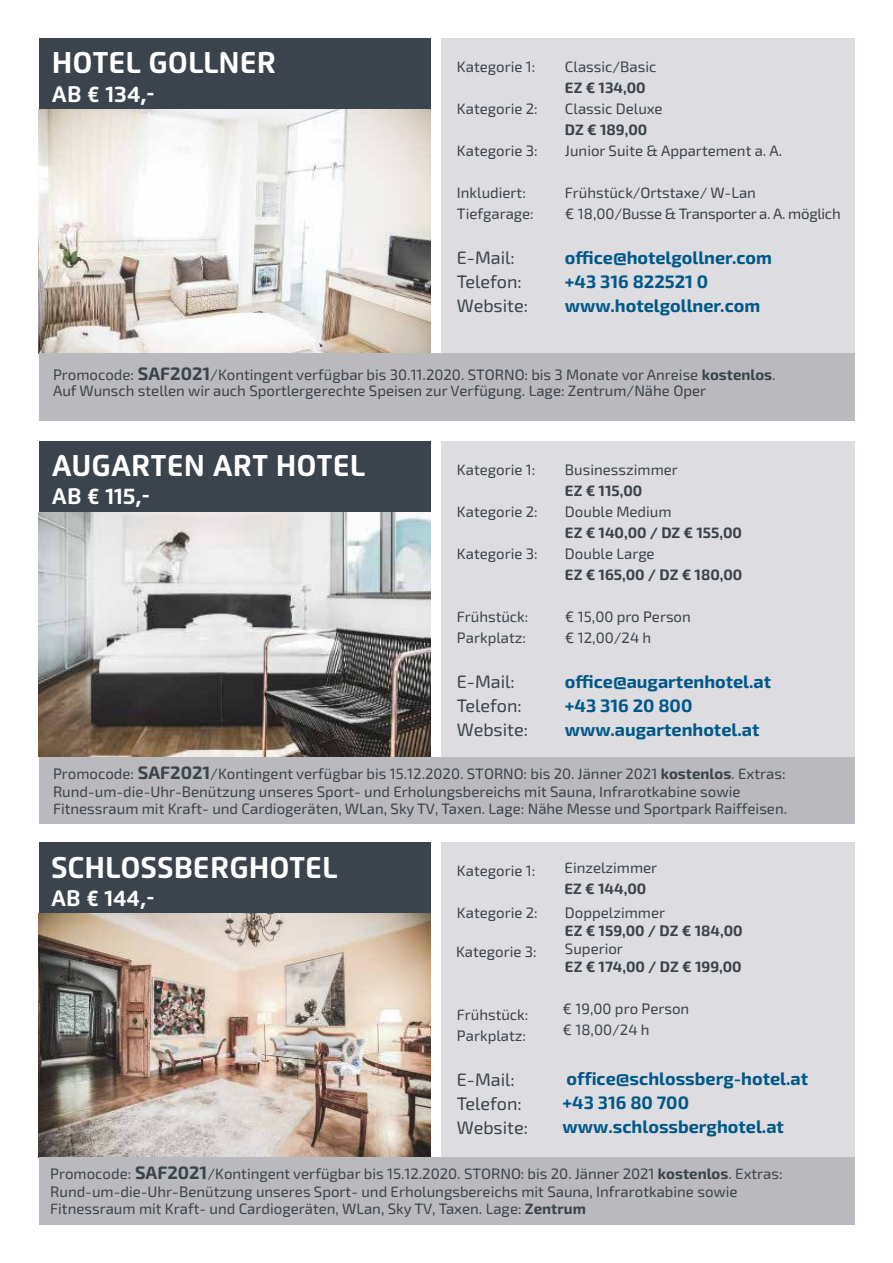
<style>
.page{position:relative;width:893px;height:1263px;background:#fff}
.page>*{position:absolute;margin:0;border:0;box-sizing:border-box;transform-origin:0 0}
.t1{font:700 30px "Flexo";color:#fff}
.t2{font:700 22.5px "Flexo";letter-spacing:.01em;color:#fff}
.t3{font:700 18px "Exo 2";color:#005888}
.t4{font:18px/24px "Exo 2";color:#3b434c}
.t5{font:700 18px/24px "Exo 2";color:#005888}
.t6{font:15px/17.7px "Exo 2";color:#3b434c}
.t7{font:700 15px "Exo 2";color:#3b434c}
.t8{font:15px/21px "Exo 2";color:#3b434c}
.t9{font:700 15px "Exo 2";color:#3b434c}
.t10{font:15px "Exo 2";letter-spacing:-.02em;color:#3b434c}
.s1{font-weight:700;font-size:18px}
.s2{font-style:inherit}
.s3{font-weight:700}
</style>
<div class="page">
<div style="left:441px;top:38px;width:414px;height:316px;background:#dddce0"></div>
<div style="left:39px;top:38px;width:391px;height:72px;background:#3b434c"></div>
<img style="left:39px;top:109px;width:391px;height:245px">
<div style="left:39px;top:354px;width:816px;height:67px;background:#bab9bd"></div>
<div style="left:441px;top:441px;width:414px;height:323px;background:#dddce0"></div>
<div style="left:39px;top:441px;width:391px;height:72px;background:#3b434c"></div>
<img style="left:39px;top:512px;width:391px;height:244px">
<div style="left:39px;top:758px;width:816px;height:66px;background:#bab9bd"></div>
<div style="left:441px;top:842px;width:414px;height:315px;background:#dddce0"></div>
<div style="left:39px;top:842px;width:391px;height:72px;background:#3b434c"></div>
<img style="left:39px;top:913px;width:391px;height:244px">
<div style="left:39px;top:1157px;width:816px;height:68px;background:#bab9bd"></div>
<h1 class="t1" style="left:52px;top:44px;width:226px">HOTEL GOLLNER</h1>
<h2 class="t2" style="left:52px;top:80px;width:105px">AB € 134,-</h2>
<p class="t6" style="left:457px;top:57px;width:80px">Kategorie 1:</p>
<p class="t6" style="left:565px;top:57px;width:93px">Classic/Basic</p>
<p class="t7" style="left:565px;top:77px;width:82px">EZ € 134,00</p>
<p class="t6" style="left:457px;top:99px;width:82px">Kategorie 2:</p>
<p class="t6" style="left:565px;top:99px;width:99px">Classic Deluxe</p>
<p class="t7" style="left:565px;top:119px;width:84px">DZ € 189,00</p>
<p class="t6" style="left:457px;top:141px;width:82px">Kategorie 3:</p>
<p class="t6" style="left:565px;top:141px;width:219px">Junior Suite &amp; Appartement a. A.</p>
<p class="t6" style="left:457px;top:183px;width:70px">Inkludiert:</p>
<p class="t6" style="left:565px;top:183px;width:193px">Frühstück/Ortstaxe/ W-Lan</p>
<p class="t6" style="left:457px;top:204px;width:78px">Tiefgarage:</p>
<p class="t10" style="left:565px;top:203px;width:277px">€ 18,00/Busse &amp; Transporter a. A. möglich</p>
<p class="t4" style="left:457px;top:245px;width:59px">E-Mail:</p>
<p class="t3" style="left:565px;top:245px;width:208px">office@hotelgollner.com</p>
<p class="t4" style="left:457px;top:269px;width:66px">Telefon:</p>
<p class="t3" style="left:565px;top:269px;width:145px">+43 316 822521 0</p>
<p class="t4" style="left:457px;top:293px;width:73px">Website:</p>
<p class="t3" style="left:565px;top:293px;width:197px">www.hotelgollner.com</p>
<p class="t6" style="left:53px;top:366px;width:724px;line-height:16.2px">Promocode: <span class="s1">SAF2021</span>/Kontingent verfügbar bis 30.11.2020. <span class="s2">STORNO</span>: bis 3 Monate vor Anreise <span class="s3">kostenlos</span>.<br>Auf Wunsch stellen wir auch Sportlergerechte Speisen zur Verfügung. Lage: <span class="s2">Zentrum</span>/Nähe Oper</p>
<h1 class="t1" style="left:52px;top:447px;width:315px">AUGARTEN ART HOTEL</h1>
<h2 class="t2" style="left:52px;top:483px;width:100px">AB € 115,-</h2>
<p class="t6" style="left:457px;top:460px;width:80px">Kategorie 1:</p>
<p class="t6" style="left:565px;top:460px;width:114px">Businesszimmer</p>
<p class="t7" style="left:565px;top:480px;width:79px">EZ € 115,00</p>
<p class="t6" style="left:457px;top:502px;width:82px">Kategorie 2:</p>
<p class="t6" style="left:565px;top:502px;width:108px">Double Medium</p>
<p class="t7" style="left:565px;top:522px;width:179px">EZ € 140,00 / DZ € 155,00</p>
<p class="t6" style="left:457px;top:544px;width:82px">Kategorie 3:</p>
<p class="t6" style="left:565px;top:544px;width:91px">Double Large</p>
<p class="t7" style="left:565px;top:564px;width:179px">EZ € 165,00 / DZ € 180,00</p>
<p class="t6" style="left:457px;top:607px;width:73px">Frühstück:</p>
<p class="t6" style="left:565px;top:607px;width:127px">€ 15,00 pro Person</p>
<p class="t6" style="left:457px;top:628px;width:70px">Parkplatz:</p>
<p class="t6" style="left:565px;top:628px;width:88px">€ 12,00/24 h</p>
<p class="t4" style="left:457px;top:669px;width:59px">E-Mail:</p>
<p class="t3" style="left:565px;top:669px;width:208px">office@augartenhotel.at</p>
<p class="t4" style="left:457px;top:693px;width:66px">Telefon:</p>
<p class="t3" style="left:565px;top:693px;width:129px">+43 316 20 800</p>
<p class="t4" style="left:457px;top:717px;width:73px">Website:</p>
<p class="t3" style="left:565px;top:717px;width:196px">www.augartenhotel.at</p>
<p class="t6" style="left:53px;top:764px;width:736px">Promocode: <span class="s1">SAF2021</span>/Kontingent verfügbar bis 15.12.2020. <span class="s2">STORNO</span>: bis 20. Jänner 2021 <span class="s3">kostenlos</span>. Extras:<br>Rund-um-die-Uhr-Benützung unseres Sport- und Erholungs bereichs mit Sauna, Infrarotkabine sowie<br>Fitnessraum mit Kraft- und Cardiogeräten, WLan, Sky TV, Taxen. Lage: Nähe Messe und Sportpark Raiffeisen.</p>
<h1 class="t1" style="left:51px;top:849px;width:288px">SCHLOSSBERGHOTEL</h1>
<h2 class="t2" style="left:51px;top:885px;width:105px">AB € 1<span class="s2">4</span>4,-</h2>
<p class="t6" style="left:457px;top:861px;width:80px">Kategorie 1:</p>
<p class="t8" style="left:565px;top:857px;width:94px">Einzelzimmer<br><span class="s3">EZ € 1</span><span class="s3">4</span><span class="s3">4,00</span></p>
<p class="t6" style="left:457px;top:903px;width:82px">Kategorie 2:</p>
<p class="t8" style="left:565px;top:901px;width:102px">Doppelzimmer</p>
<p class="t9" style="left:565px;top:920px;width:179px">EZ € 159,00 / DZ € 184,00</p>
<p class="t8" style="left:565px;top:937px;width:59px">Superior</p>
<p class="t9" style="left:565px;top:956px;width:178px">EZ € 174,00 / DZ € 199,00</p>
<p class="t6" style="left:563px;top:998px;width:128px;line-height:21px">€ 19,00 pro Person € 18,00/24 h</p>
<p class="t5" style="left:563px;top:1065px;width:247px">office@schlossberg-hotel.at +43 316 80 700</p>
<p class="t3" style="left:563px;top:1113px;width:223px">www.schlossberghotel.at</p>
<p class="t6" style="left:50px;top:1164px;width:734px">Promocode: <span class="s1">SAF2021</span>/Kontingent verfügbar bis 15.12.2020. <span class="s2">STORNO</span>: bis 20. Jänner 2021 <span class="s3">kostenlos</span>. Extras:<br>Rund-um-die-Uhr-Benützung unseres Sport- und Erholungs bereichs mit Sauna, Infrarotkabine sowie<br>Fitnessraum mit Kraft- und Cardiogeräten, WLan, Sky TV, Taxen. Lage: <span class="s3">Zentrum</span></p>
<p class="t6" style="left:456px;top:942px;width:82px">Kategorie <span class="s2">3</span>:</p>
<p class="t6" style="left:457px;top:1003px;width:73px;line-height:21px">Frühstück:<br>Parkplatz:</p>
<p class="t4" style="left:457px;top:1067px;width:73px">E-Mail:<br>Telefon:<br>Website:</p>
</div>
